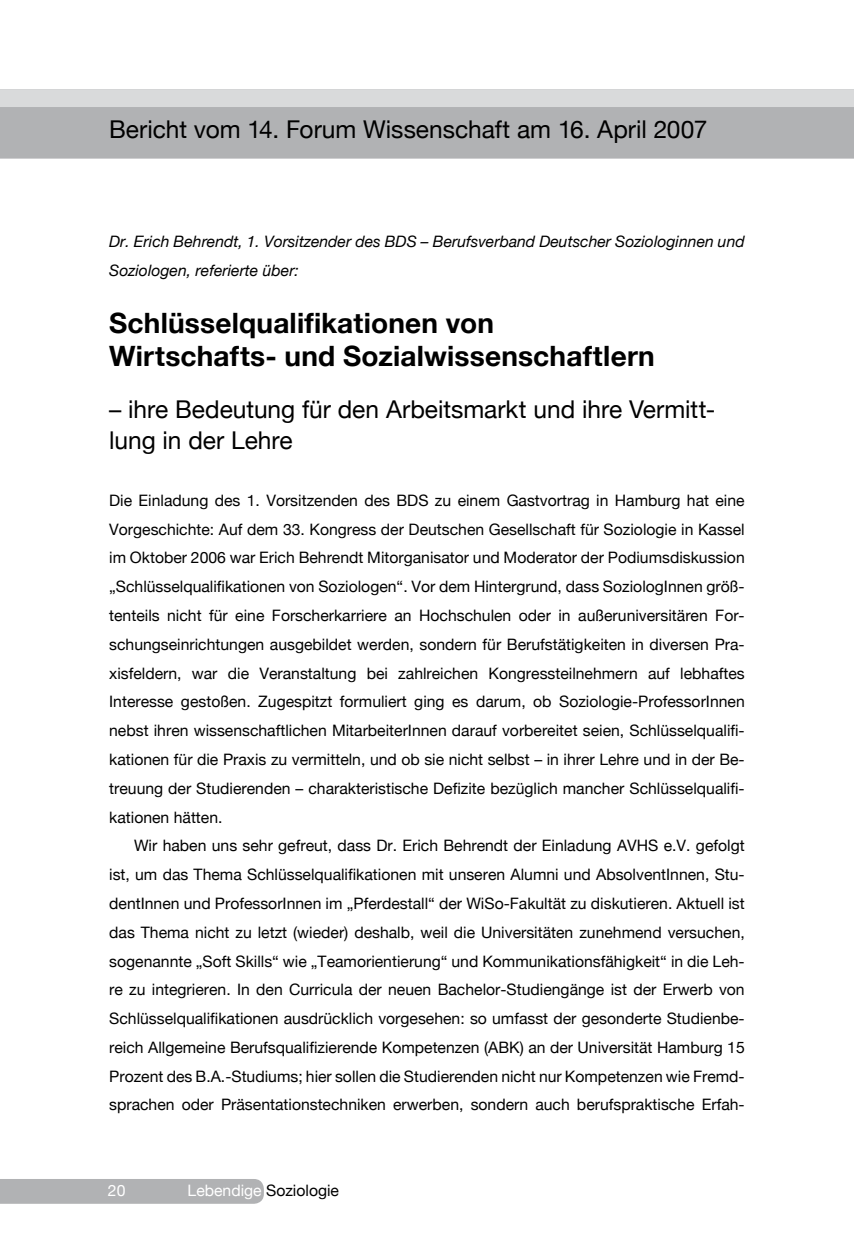
<style>
.page{position:relative;width:854px;height:1246px;background:#fff}
.page>*{position:absolute;margin:0;border:0;box-sizing:border-box;transform-origin:0 0}
.t1{font:700 28px/33.2px "Helvetica Neue";letter-spacing:.005em;color:#000}
.t2{font:24.5px/31.5px "Helvetica Neue";color:#000}
.t3{font:15.75px/28.7px "Helvetica Neue";color:#000;text-align:justify}
.t4{font:italic 15.75px/28.7px "Helvetica Neue";color:#000}
.t5{font:15.75px "Helvetica Neue";color:#fff}
.s1{color:#fff}
</style>
<div class="page">
<div style="left:0;top:1179px;width:264px;height:24px;background:#b1b2b4"></div>
<svg style="left:0;top:89px;width:853px;height:70px;background:#bbbcbe"></svg>
<h2 class="t2" style="left:109px;top:113px;width:599px">Bericht vom 14. Forum Wissenschaft am 16. April 2007</h2>
<p class="t4" style="left:109px;top:226px;width:637px">Dr. Erich Behrendt, 1. Vorsitzender des BDS – Berufsverband Deutscher Soziologinnen und<br>Soziologen, referierte über:</p>
<h1 class="t1" style="left:109px;top:306px;width:547px">Schlüsselqualifikationen von<br>Wirtschafts- und Sozialwissenschaftlern</h1>
<h2 class="t2" style="left:109px;top:393px;width:607px">– ihre Bedeutung für den Arbeitsmarkt und ihre Vermitt&shy;lung in der Lehre</h2>
<p class="t3" style="left:109px;top:485px;width:636px">Die Einladung des 1. Vorsitzenden des BDS zu einem Gastvortrag in Hamburg hat eine Vorgeschichte: Auf dem 33. Kongress der Deutschen Gesellschaft für Soziologie in Kassel im Oktober 2006 war Erich Behrendt Mitorganisator und Moderator der Podiumsdiskussion „Schlüsselqualifikationen von Soziologen“. Vor dem Hintergrund, dass SoziologInnen größ&shy;tenteils nicht für eine Forscherkarriere an Hochschulen oder in außeruniversitären For&shy;schungseinrichtungen ausgebildet werden, sondern für Berufstätigkeiten in diversen Pra&shy;xisfeldern, war die Veranstaltung bei zahlreichen Kongressteilnehmern auf lebhaftes Interesse gestoßen. Zugespitzt formuliert ging es darum, ob Soziologie-ProfessorInnen nebst ihren wissenschaftlichen MitarbeiterInnen darauf vorbereitet seien, Schlüsselqualifi&shy;kationen für die Praxis zu vermitteln, und ob sie nicht selbst – in ihrer Lehre und in der Be&shy;treuung der Studierenden – charakteristische Defizite bezüglich mancher Schlüsselqualifi&shy;kationen hätten.</p>
<p class="t3" style="left:109px;top:831px;width:637px;text-indent:25px">Wir haben uns sehr gefreut, dass Dr. Erich Behrendt der Einladung AVHS e.V. gefolgt ist, um das Thema Schlüsselqualifikationen mit unseren Alumni und AbsolventInnen, Stu&shy;dentInnen und ProfessorInnen im „Pferdestall“ der WiSo-Fakultät zu diskutieren. Aktuell ist das Thema nicht zu letzt (wieder) deshalb, weil die Universitäten zunehmend versuchen, sogenannte „Soft Skills“ wie „Teamorientierung“ und Kommunikationsfähigkeit“ in die Leh&shy;re zu integrieren. In den Curricula der neuen Bachelor-Studiengänge ist der Erwerb von Schlüsselqualifikationen ausdrücklich vorgesehen: so umfasst der gesonderte Studienbe&shy;reich Allgemeine Berufsqualifizierende Kompetenzen (ABK) an der Universität Hamburg 15<br>Prozent des B.A.-Studiums; hier sollen die Studierenden nicht nur Kompetenzen wie Fremd&shy;sprachen oder Präsentationstechniken erwerben, sondern auch berufspraktische Erfah-</p>
<p class="t5" style="left:108px;top:1181px;width:19px">20</p>
<p class="t3" style="left:187px;top:1175px;width:153px"><span class="s1">Lebendige</span> Soziologie</p>
</div>
